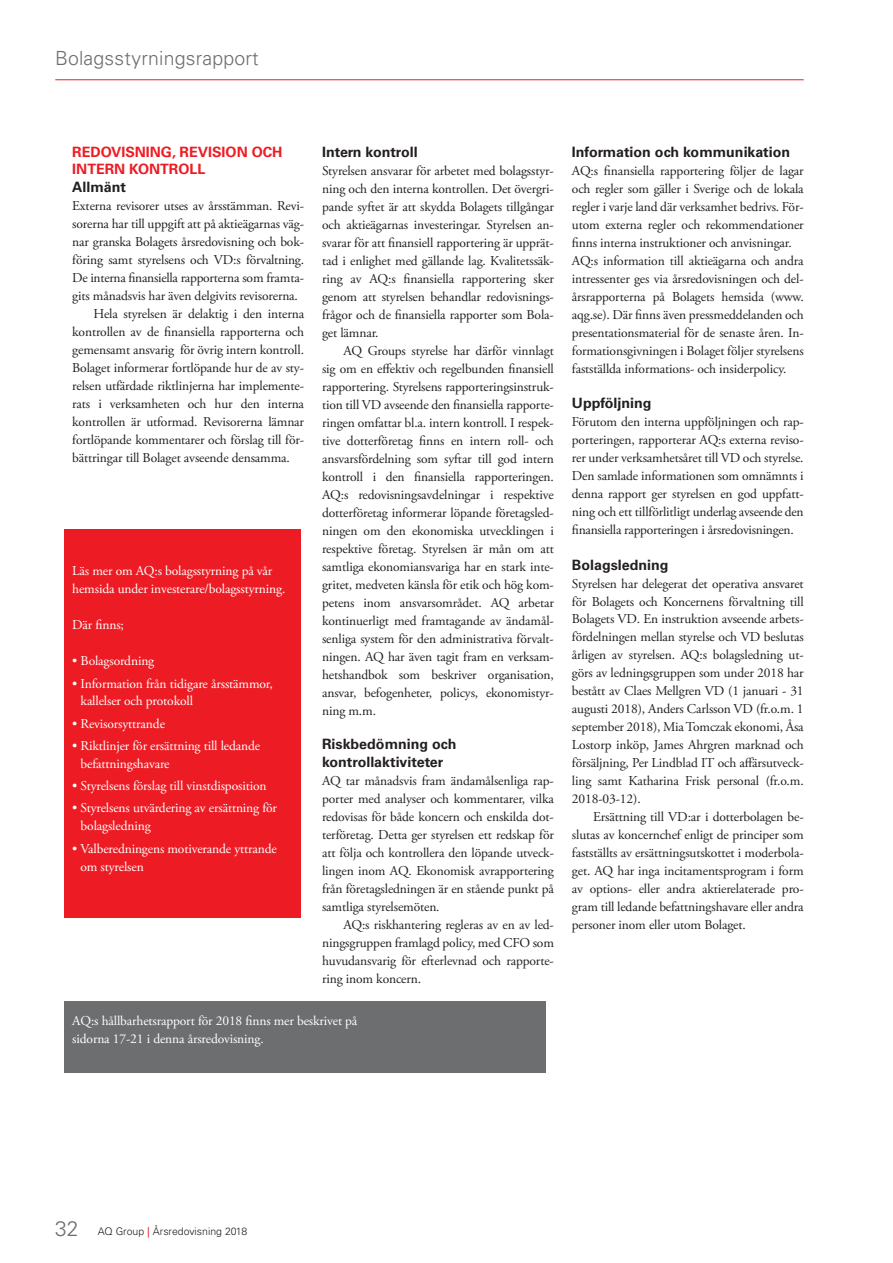
<style>
.page{position:relative;width:893px;height:1263px;background:#fff}
.page>*{position:absolute;margin:0;border:0;box-sizing:border-box;transform-origin:0 0}
.t1{font:300 19.5px "Univers LT Std";letter-spacing:.01em;color:#6d6e70}
.t2{font:700 14.25px/17.2px "Univers LT Std";color:#231f20}
.t3{font:700 14.25px/17.2px "Univers LT Std";color:#ed1c24}
.t4{font:13.5px/18px "Adobe Garamond Pro";letter-spacing:-.01em;color:#231f20;text-align:justify}
.t5{font:13.5px/18px "Adobe Garamond Pro";letter-spacing:-.01em;color:#fff}
.t6{font:300 10.5px "Univers LT Std";color:#231f20}
.s1{font-size:21px;color:#6d6e70}
.s2{font-weight:400;color:#ed1c24}
</style>
<div class="page">
<hr style="left:55px;top:79px;width:748px;height:1px;background:#ed1c24">
<div style="left:64px;top:1001px;width:481px;height:72px;background:#6d6e70"></div>
<div style="left:64px;top:529px;width:236px;height:389px;background:#ed1c24"></div>
<h1 class="t1" style="left:55px;top:50px;width:205px">Bolagsstyrningsrapport</h1>
<p class="t3" style="left:72px;top:144px;width:212px">REDOVISNING, REVISION OCH<br>INTERN KONTROLL</p>
<p class="t2" style="left:72px;top:179px;width:55px">Allmänt</p>
<p class="t4" style="left:72px;top:197px;width:233px">Externa revisorer utses av årsstämman. Revi-</p>
<p class="t4" style="left:72px;top:215px;width:233px">sorerna har till uppgift att på aktieägarnas väg-</p>
<p class="t4" style="left:72px;top:233px;width:233px">nar granska Bolagets årsredovisning och bok-</p>
<p class="t4" style="left:72px;top:251px;width:233px">föring samt styrelsens och VD:s förvaltning.</p>
<p class="t4" style="left:72px;top:269px;width:233px">De interna finansiella rapporterna som framta-</p>
<p class="t4" style="left:72px;top:287px;width:227px">gits månadsvis har även delgivits revisorerna.</p>
<p class="t4" style="left:94px;top:305px;width:212px">Hela styrelsen är delaktig i den interna</p>
<p class="t4" style="left:72px;top:323px;width:233px">kontrollen av de finansiella rapporterna och</p>
<p class="t4" style="left:72px;top:341px;width:233px">gemensamt ansvarig för övrig intern kontroll.</p>
<p class="t4" style="left:72px;top:359px;width:233px">Bolaget informerar fortlöpande hur de av sty-</p>
<p class="t4" style="left:72px;top:377px;width:233px">relsen utfärdade riktlinjerna har implemente-</p>
<p class="t4" style="left:72px;top:395px;width:233px">rats i verksamheten och hur den interna</p>
<p class="t4" style="left:72px;top:413px;width:233px">kontrollen är utformad. Revisorerna lämnar</p>
<p class="t4" style="left:72px;top:431px;width:233px">fortlöpande kommentarer och förslag till för-</p>
<p class="t4" style="left:72px;top:449px;width:219px">bättringar till Bolaget avseende densamma.</p>
<p class="t5" style="left:72px;top:563px;width:215px">Läs mer om AQ:s bolagsstyrning på vår hemsida under investerare/bolagsstyrning.</p>
<p class="t5" style="left:72px;top:617px;width:53px">Där finns;</p>
<p class="t5" style="left:72px;top:653px;width:83px">• Bolagsordning</p>
<p class="t5" style="left:81px;top:675px;width:194px;text-indent:-8px">• Information från tidigare årsstämmor, kallelser och protokoll</p>
<p class="t5" style="left:72px;top:716px;width:94px">• Revisorsyttrande</p>
<p class="t5" style="left:81px;top:738px;width:181px;text-indent:-8px">• Riktlinjer för ersättning till ledande befattningshavare</p>
<p class="t5" style="left:72px;top:778px;width:196px">• Styrelsens förslag till vinstdisposition</p>
<p class="t5" style="left:81px;top:800px;width:198px;text-indent:-8px">• Styrelsens utvärdering av ersättning för bolagsledning</p>
<p class="t5" style="left:80px;top:841px;width:198px;text-indent:-8px">• Valberedningens motiverande yttrande om styrelsen</p>
<p class="t2" style="left:322px;top:144px;width:97px">Intern kontroll</p>
<p class="t4" style="left:322px;top:163px;width:233px">Styrelsen ansvarar för arbetet med bolagsstyr&shy;ning och den interna kontrollen. Det övergri&shy;pande syftet är att skydda Bolagets tillgångar och aktieägarnas investeringar. Styrelsen an&shy;svarar för att finansiell rapportering är upprät&shy;tad i enlighet med gällande lag. Kvalitetssäk&shy;ring av AQ:s finansiella rapportering sker genom att styrelsen behandlar redovisnings&shy;frågor och de finansiella rapporter som Bola&shy;get lämnar.</p>
<p class="t4" style="left:322px;top:343px;width:233px;text-indent:21px">AQ Groups styrelse har därför vinnlagt sig om en effektiv och regelbunden finansiell rapportering. Styrelsens rapporteringsinstruk&shy;tion till VD avseende den finansiella rapporte&shy;ringen omfattar bl.a. intern kontroll. I respek&shy;tive dotterföretag finns en intern roll- och ansvarsfördelning som syftar till god intern kontroll i den finansiella rapporteringen.<br>AQ:s redovisningsavdelningar i respektive dotterföretag informerar löpande företagsled&shy;ningen om den ekonomiska utvecklingen i respektive företag. Styrelsen är mån om att samtliga ekonomiansvariga har en stark inte&shy;gritet, medveten känsla för etik och hög kom&shy;petens inom ansvarsområdet. AQ arbetar kontinuerligt med framtagande av ändamål&shy;senliga system för den administrativa förvalt&shy;ningen. AQ har även tagit fram en verksam&shy;hetshandbok som beskriver organisation, ansvar, befogenheter, policys, ekonomistyr&shy;ning m.m.</p>
<p class="t2" style="left:322px;top:737px;width:136px">Riskbedömning och kontrollaktiviteter</p>
<p class="t4" style="left:322px;top:772px;width:233px">AQ tar månadsvis fram ändamålsenliga rap&shy;porter med analyser och kommentarer, vilka redovisas för både koncern och enskilda dot&shy;terföretag. Detta ger styrelsen ett redskap för att följa och kontrollera den löpande utveck&shy;lingen inom AQ. Ekonomisk avrapportering från företagsledningen är en stående punkt på samtliga styrelsemöten.</p>
<p class="t4" style="left:322px;top:916px;width:233px;text-indent:21px">AQ:s riskhantering regleras av en av led&shy;ningsgruppen framlagd policy, med CFO som huvudansvarig för efterlevnad och rapporte&shy;ring inom koncern.</p>
<p class="t5" style="left:72px;top:1013px;width:286px">AQ:s hållbarhetsrapport för 2018 finns mer beskrivet på sidorna 17-21 i denna årsredovisning.</p>
<p class="t2" style="left:572px;top:144px;width:220px">Information och kommunikation</p>
<p class="t4" style="left:572px;top:163px;width:233px;text-align:left">AQ:s finansiella rapportering följer de lagar och regler som gäller i Sverige och de lokala regler i varje land där verksamhet bedrivs. För&shy;utom externa regler och rekommendationer finns interna instruktioner och anvisningar.<br>AQ:s information till aktieägarna och andra intressenter ges via årsredovisningen och del&shy;årsrapporterna på Bolagets hemsida (www. aqg.se). Där finns även pressmeddelanden och presentationsmaterial för de senaste åren. In&shy;formationsgivningen i Bolaget följer styrelsens fastställda informations- och insiderpolicy.</p>
<p class="t2" style="left:572px;top:395px;width:81px">Uppföljning</p>
<p class="t4" style="left:572px;top:414px;width:233px">Förutom den interna uppföljningen och rap&shy;porteringen, rapporterar AQ:s externa reviso&shy;rer under verksamhetsåret till VD och styrelse.<br>Den samlade informationen som omnämnts i denna rapport ger styrelsen en god uppfatt&shy;ning och ett tillförlitligt underlag avseende den finansiella rapporteringen i årsredovisningen.</p>
<p class="t2" style="left:572px;top:557px;width:98px">Bolagsledning</p>
<p class="t4" style="left:572px;top:575px;width:233px">Styrelsen har delegerat det operativa ansvaret för Bolagets och Koncernens förvaltning till Bolagets VD. En instruktion avseende arbets&shy;fördelningen mellan styrelse och VD beslutas årligen av styrelsen. AQ:s bolagsledning ut&shy;görs av ledningsgruppen som under 2018 har bestått av Claes Mellgren VD (1 januari - 31 augusti 2018), Anders Carlsson VD (fr.o.m. 1 september 2018), Mia Tomczak ekonomi, Åsa Lostorp inköp, James Ahrgren marknad och försäljning, Per Lindblad IT och affärsutveck&shy;ling samt Katharina Frisk personal (fr.o.m.<br>2018-03-12).</p>
<p class="t4" style="left:572px;top:809px;width:233px;text-indent:21px">Ersättning till VD:ar i dotterbolagen be&shy;slutas av koncernchef enligt de principer som fastställts av ersättningsutskottet i moderbola&shy;get. AQ har inga incitamentsprogram i form av options- eller andra aktierelaterade pro&shy;gram till ledande befattningshavare eller andra personer inom eller utom Bolaget.</p>
<p class="t6" style="left:55px;top:1227px;width:193px"><span class="s1">32</span> AQ Group <span class="s2">|</span> Årsredovisning 2018</p>
</div>
